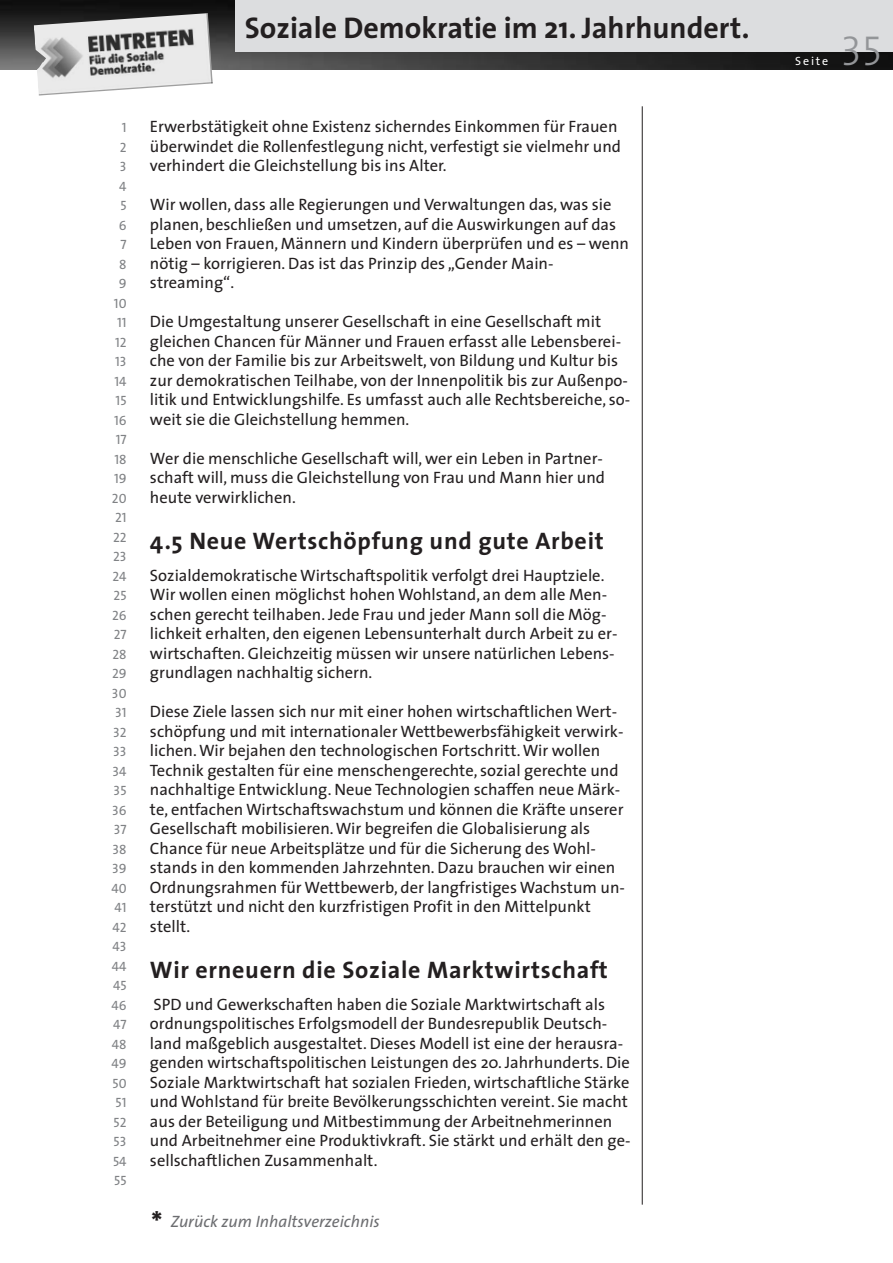
<style>
.page{position:relative;width:893px;height:1263px;background:#fff}
.page>*{position:absolute;margin:0;border:0;box-sizing:border-box;transform-origin:0 0}
.t1{font:42px "The Sans Light Caps";color:#939598}
.t2{font:700 30px "The Sans";color:#231f20}
.t3{font:700 24px "The Sans";letter-spacing:.03em;color:#231f20}
.t4{font:16.5px/19.5px "The Sans";color:#231f20}
.t5{font:italic 16.5px "The Sans";color:#6c6d70}
.t6{font:13.5px/19.5px "The Sans Caps";color:#808285;text-align:right}
.t7{font:12px "The Sans";letter-spacing:.155em;color:#fff}
.s1{font-weight:700;font-style:normal;font-size:30px;color:#231f20}
</style>
<div class="page">
<hr style="left:642px;top:106px;width:1px;height:1098px;background:#231f20">
<img style="left:0;top:1px;width:893px;height:68px">
<img style="left:34px;top:13px;width:179px;height:83px">
<div style="left:235px;top:0;width:658px;height:51px;background:#dcdddf"></div>
<h2 class="t2" style="left:245px;top:16px;width:506px">Soziale Demokratie im 21. Jahrhundert.</h2>
<p class="t6" style="left:111px;top:119px;width:17px">1<br>2<br>3<br>4<br>5<br>6<br>7<br>8<br>9<br>10<br>11<br>12<br>13<br>14<br>15<br>16<br>17<br>18<br>19<br>20<br>21<br>22<br>23<br>24<br>25<br>26<br>27<br>28<br>29<br>30<br>31<br>32<br>33<br>34<br>35<br>36<br>37<br>38<br>39<br>40<br>41<br>42<br>43<br>44<br>45<br>46<br>47<br>48<br>49<br>50<br>51<br>52<br>53<br>54<br>55</p>
<p class="t4" style="left:150px;top:118px;width:473px">Erwerbstätigkeit ohne Existenz sicherndes Einkommen für Frauen überwindet die Rollenfestlegung nicht, verfestigt sie vielmehr und verhindert die Gleichstellung bis ins Alter.</p>
<p class="t4" style="left:150px;top:196px;width:481px">Wir wollen, dass alle Regierungen und Verwaltungen das, was sie planen, beschließen und umsetzen, auf die Auswirkungen auf das Leben von Frauen, Männern und Kindern überprüfen und es – wenn nötig – korrigieren. Das ist das Prinzip des „Gender Main&shy;streaming“.</p>
<p class="t4" style="left:150px;top:313px;width:482px">Die Umgestaltung unserer Gesellschaft in eine Gesellschaft mit gleichen Chancen für Männer und Frauen erfasst alle Lebensberei&shy;che von der Familie bis zur Arbeitswelt, von Bildung und Kultur bis zur demokratischen Teilhabe, von der Innenpolitik bis zur Außenpo&shy;litik und Entwicklungshilfe. Es umfasst auch alle Rechtsbereiche, so&shy;weit sie die Gleichstellung hemmen.</p>
<p class="t4" style="left:150px;top:450px;width:457px">Wer die menschliche Gesellschaft will, wer ein Leben in Partner&shy;schaft will, muss die Gleichstellung von Frau und Mann hier und heute verwirklichen.</p>
<h3 class="t3" style="left:150px;top:531px;width:455px">4.5 Neue Wertschöpfung und gute Arbeit</h3>
<p class="t4" style="left:150px;top:567px;width:469px">Sozialdemokratische Wirtschaftspolitik verfolgt drei Hauptziele.<br>Wir wollen einen möglichst hohen Wohlstand, an dem alle Men&shy;schen gerecht teilhaben. Jede Frau und jeder Mann soll die Mög&shy;lichkeit erhalten, den eigenen Lebensunterhalt durch Arbeit zu er&shy;wirtschaften. Gleichzeitig müssen wir unsere natürlichen Lebens&shy;grundlagen nachhaltig sichern.</p>
<p class="t4" style="left:150px;top:703px;width:477px">Diese Ziele lassen sich nur mit einer hohen wirtschaftlichen Wert&shy;schöpfung und mit internationaler Wettbewerbsfähigkeit verwirk&shy;lichen. Wir bejahen den technologischen Fortschritt. Wir wollen Technik gestalten für eine menschengerechte, sozial gerechte und nachhaltige Entwicklung. Neue Technologien schaffen neue Märk&shy;te, entfachen Wirtschaftswachstum und können die Kräfte unserer Gesellschaft mobilisieren.Wir begreifen die Globalisierung als Chance für neue Arbeitsplätze und für die Sicherung des Wohl&shy;stands in den kommenden Jahrzehnten. Dazu brauchen wir einen Ordnungsrahmen für Wettbewerb, der langfristiges Wachstum un&shy;terstützt und nicht den kurzfristigen Profit in den Mittelpunkt stellt.</p>
<h3 class="t3" style="left:150px;top:960px;width:459px">Wir erneuern die Soziale Marktwirtschaft</h3>
<p class="t4" style="left:150px;top:996px;width:482px">SPD und Gewerkschaften haben die Soziale Marktwirtschaft als ordnungspolitisches Erfolgsmodell der Bundesrepublik Deutsch&shy;land maßgeblich ausgestaltet. Dieses Modell ist eine der herausra&shy;genden wirtschaftspolitischen Leistungen des 20. Jahrhunderts. Die Soziale Marktwirtschaft hat sozialen Frieden, wirtschaftliche Stärke und Wohlstand für breite Bevölkerungsschichten vereint. Sie macht aus der Beteiligung und Mitbestimmung der Arbeitnehmerinnen und Arbeitnehmer eine Produktivkraft. Sie stärkt und erhält den ge&shy;sellschaftlichen Zusammenhalt.</p>
<p class="t5" style="left:151px;top:1215px;width:230px"><span class="s1">*</span> Zurück zum Inhaltsverzeichnis</p>
<p class="t7" style="left:795px;top:56px;width:35px">Seite</p>
<h1 class="t1" style="left:841px;top:37px;width:43px">35</h1>
</div>
